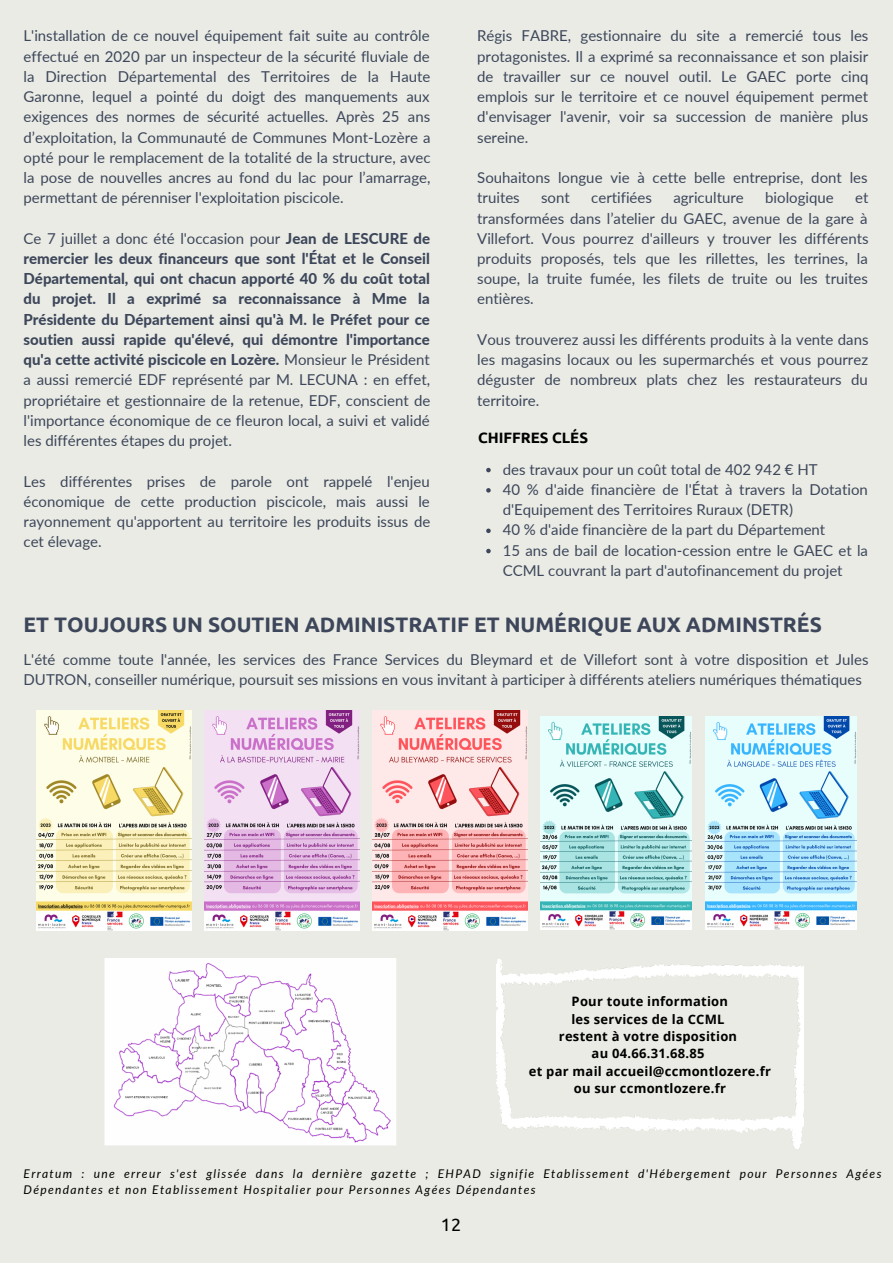
<style>
.page{position:relative;width:893px;height:1264px;background:#fff}
.page>*{position:absolute;margin:0;border:0;box-sizing:border-box;transform-origin:0 0}
.t1{font:700 21px "Ubuntu";color:#3d465a}
.t2{font:18px "Ubuntu";color:#000}
.t3{font:15px/20.2px "Lato";color:#3d465a;text-align:justify}
.t4{font:800 15px/20.2px "Lato";color:#3d465a;text-align:justify}
.t5{font:700 15px "Ubuntu";color:#000}
.t6{font:700 12.9px "Open Sans";letter-spacing:.02em;color:#000}
.t7{font:italic 12px/16px "Lato";letter-spacing:.11em;color:#000}
.s1{font-weight:400}
</style>
<div class="page">
<div style="left:0;top:0;width:892px;height:1262px;background:#e9ebe4"></div>
<svg style="left:486px;top:468px;width:4px;height:4px"></svg>
<svg style="left:486px;top:488px;width:4px;height:4px"></svg>
<svg style="left:486px;top:528px;width:4px;height:5px"></svg>
<svg style="left:486px;top:549px;width:4px;height:4px"></svg>
<img style="left:540px;top:716px;width:151px;height:213px">
<img style="left:36px;top:711px;width:155px;height:219px">
<img style="left:705px;top:716px;width:151px;height:213px">
<img style="left:204px;top:711px;width:155px;height:219px">
<img style="left:372px;top:711px;width:155px;height:219px">
<img style="left:496px;top:959px;width:307px;height:190px">
<img style="left:105px;top:958px;width:291px;height:187px">
<p class="t3" style="left:24px;top:25px;width:408px">L'installation de ce nouvel équipement fait suite au contrôle effectué en 2020 par un inspecteur de la sécurité fluviale de la Direction Départemental des Territoires de la Haute Garonne, lequel a pointé du doigt des manquements aux exigences des normes de sécurité actuelles. Après 25 ans d’exploitation, la Communauté de Communes Mont-Lozère a opté pour le remplacement de la totalité de la structure, avec la pose de nouvelles ancres au fond du lac pour l’amarrage, permettant de pérenniser l'exploitation piscicole.</p>
<p class="t4" style="left:24px;top:228px;width:408px"><span class="s1">Ce 7 juillet a donc été l'occasion pour</span> Jean de LESCURE de remercier les deux financeurs que sont l'État et le Conseil Départemental, qui ont chacun apporté 40 % du coût total du projet. Il a exprimé sa reconnaissance à Mme la Présidente du Département ainsi qu'à M. le Préfet pour ce soutien aussi rapide qu'élevé, qui démontre l'importance qu'a cette activité piscicole en Lozère. <span class="s1">Monsieur le Président a aussi remercié EDF représenté par M. LECUNA : en effet, propriétaire et gestionnaire de la retenue, EDF, conscient de l'importance économique de ce fleuron local, a suivi et validé les différentes étapes du projet.</span></p>
<p class="t3" style="left:24px;top:470px;width:408px">Les différentes prises de parole ont rappelé l'enjeu économique de cette production piscicole, mais aussi le rayonnement qu'apportent au territoire les produits issus de cet élevage.</p>
<p class="t3" style="left:477px;top:25px;width:393px">Régis FABRE, gestionnaire du site a remercié tous les protagonistes. Il a exprimé sa reconnaissance et son plaisir de travailler sur ce nouvel outil. Le GAEC porte cinq emplois sur le territoire et ce nouvel équipement permet d'envisager l'avenir, voir sa succession de manière plus sereine.</p>
<p class="t3" style="left:477px;top:167px;width:392px">Souhaitons longue vie à cette belle entreprise, dont les truites</p>
<p class="t3" style="left:541px;top:187px;width:30px">sont</p>
<p class="t3" style="left:591px;top:187px;width:62px">certifiées</p>
<p class="t3" style="left:673px;top:187px;width:72px">agriculture</p>
<p class="t3" style="left:765px;top:187px;width:70px">biologique</p>
<p class="t3" style="left:477px;top:187px;width:393px;text-indent:378px">et transformées dans l’atelier du GAEC, avenue de la gare à Villefort. Vous pourrez d'ailleurs y trouver les différents produits proposés, tels que les rillettes, les terrines, la soupe, la truite fumée, les filets de truite ou les truites entières.</p>
<p class="t3" style="left:477px;top:329px;width:393px">Vous trouverez aussi les différents produits à la vente dans les magasins locaux ou les supermarchés et vous pourrez déguster de nombreux plats chez les restaurateurs du territoire.</p>
<p class="t5" style="left:478px;top:428px;width:111px">CHIFFRES CLÉS</p>
<p class="t3" style="left:502px;top:458px;width:316px">des travaux pour un coût total de 402 942 € HT</p>
<p class="t3" style="left:502px;top:479px;width:366px">40 % d'aide financière de l'État à travers la Dotation d'Equipement des Territoires Ruraux (DETR)</p>
<p class="t3" style="left:502px;top:519px;width:324px">40 % d'aide financière de la part du Département</p>
<p class="t3" style="left:502px;top:539px;width:367px">15 ans de bail de location-cession entre le GAEC et la<br>CCML couvrant la part d'autofinancement du projet</p>
<p class="t1" style="left:24px;top:612px;width:799px">ET TOUJOURS UN SOUTIEN ADMINISTRATIF ET NUMÉRIQUE AUX ADMINSTRÉS</p>
<p class="t3" style="left:24px;top:649px;width:846px">L'été comme toute l'année, les services des France Services du Bleymard et de Villefort sont à votre disposition et Jules<br>DUTRON, conseiller numérique, poursuit ses missions en vous invitant à participer à différents ateliers numériques thématiques</p>
<p class="t6" style="left:571px;top:992px;width:158px">Pour toute information</p>
<p class="t6" style="left:571px;top:1009px;width:155px">les services de la CCML</p>
<p class="t6" style="left:559px;top:1027px;width:180px">restent à votre disposition</p>
<p class="t6" style="left:591px;top:1044px;width:114px">au 04.66.31.68.85</p>
<p class="t6" style="left:528px;top:1061px;width:243px">et par mail accueil@ccmontlozere.fr</p>
<p class="t6" style="left:573px;top:1079px;width:154px">ou sur ccmontlozere.fr</p>
<p class="t7" style="left:24px;top:1165px;width:859px">Erratum : une erreur s'est glissée dans la dernière gazette ; EHPAD signifie Etablissement d'Hébergement pour Personnes Agées<br>Dépendantes et non Etablissement Hospitalier pour Personnes Agées Dépendantes</p>
<p class="t2" style="left:441px;top:1213px;width:22px">12</p>
</div>
